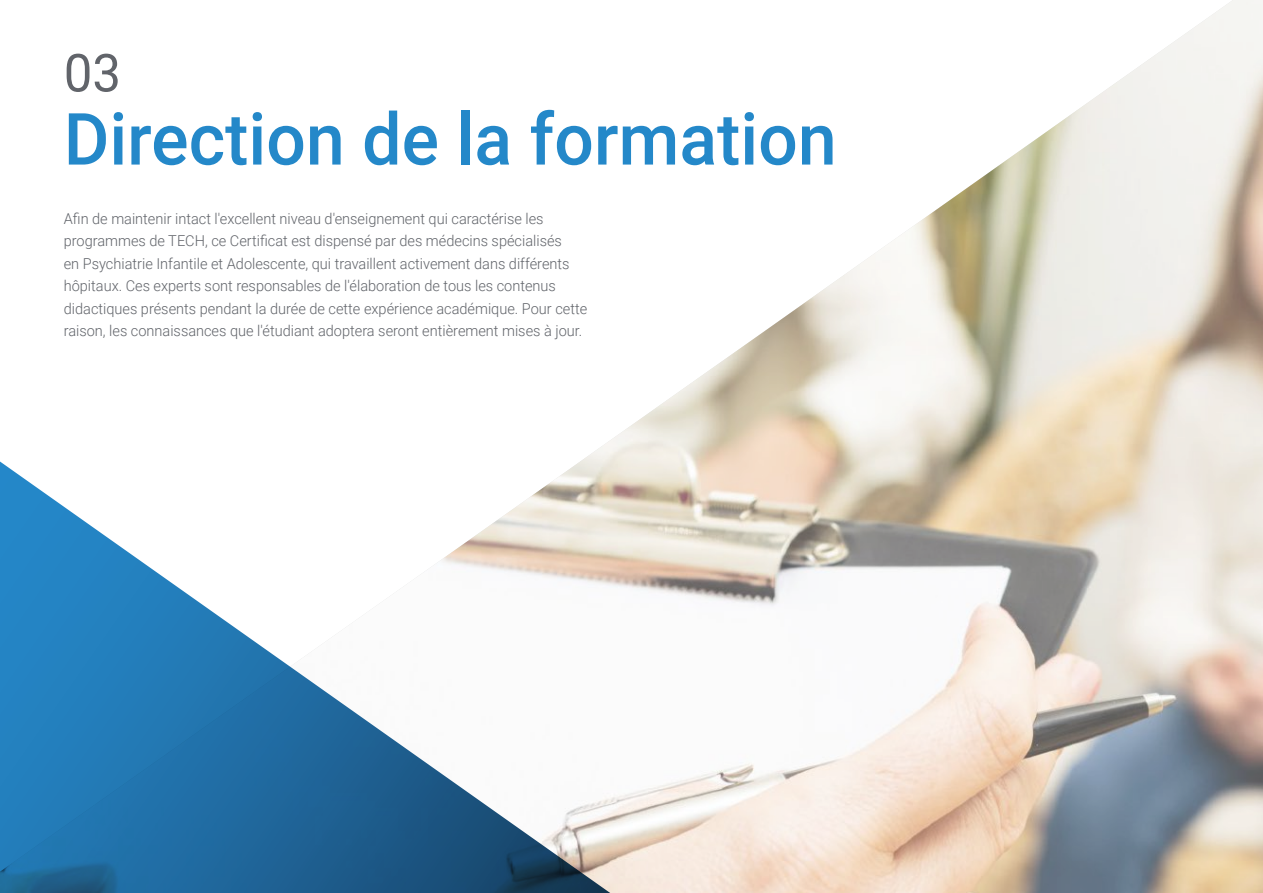
<style>
.page{position:relative;width:1263px;height:893px;background:#fff}
.page>*{position:absolute;margin:0;border:0;box-sizing:border-box;transform-origin:0 0}
.t1{font:500 72px "Roboto";color:#2488c9}
.t2{font:52.5px "Roboto";color:#61646a}
.t3{font:300 15px/22.5px "Roboto";color:#61646a}
</style>
<div class="page">
<img style="left:603px;top:0;width:660px;height:893px">
<svg style="left:0;top:446px;width:640px;height:447px"></svg>
<h2 class="t2" style="left:64px;top:36px;width:59px">03</h2>
<h1 class="t1" style="left:64px;top:89px;width:774px">Direction de la formation</h1>
<p class="t3" style="left:64px;top:207px;width:525px">Afin de maintenir intact l'excellent niveau d'enseignement qui caractérise les programmes de TECH, ce Certificat est dispensé par des médecins spécialisés<br>en Psychiatrie Infantile et Adolescente, qui travaillent activement dans différents hôpitaux. Ces experts sont responsables de l'élaboration de tous les contenus didactiques présents pendant la durée de cette expérience académique. Pour cette raison, les connaissances que l'étudiant adoptera seront entièrement mises à jour.</p>
</div>
